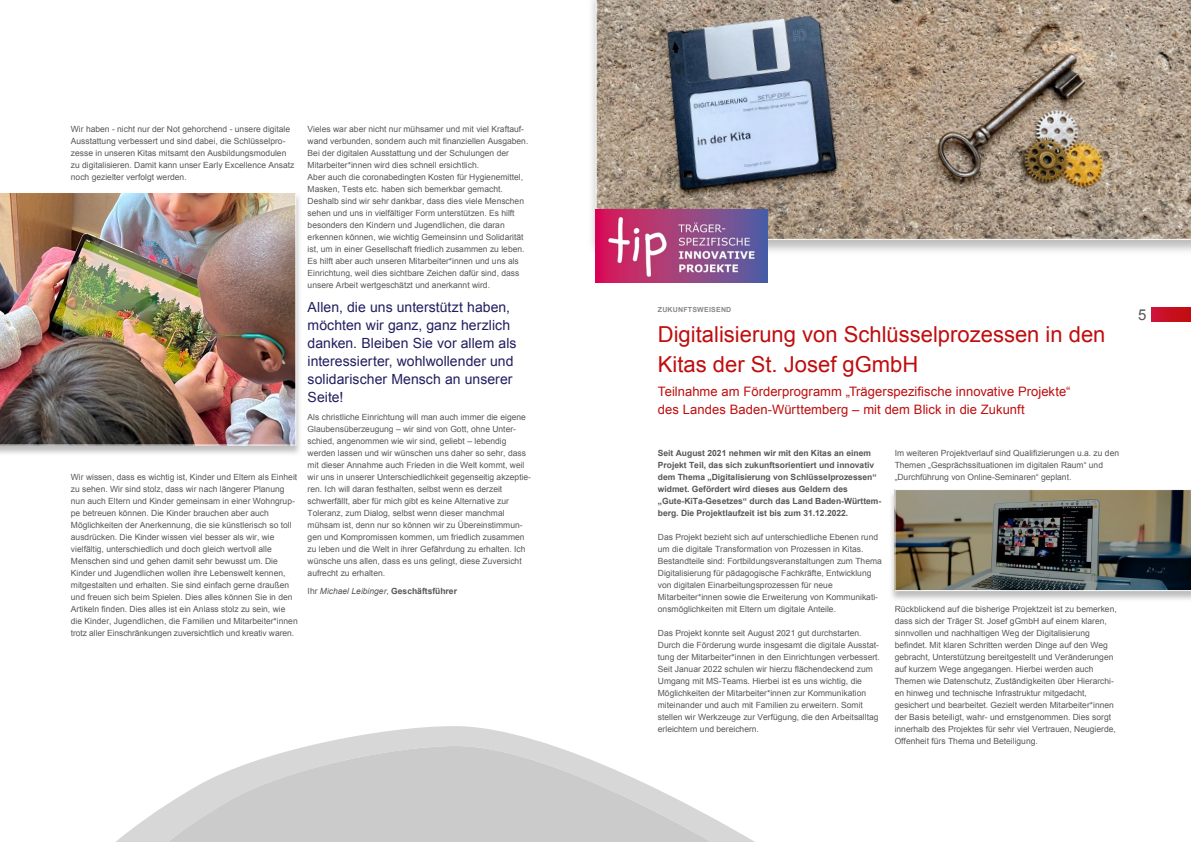
<style>
.page{position:relative;width:1191px;height:842px;background:#fff}
.page>*{position:absolute;margin:0;border:0;box-sizing:border-box;transform-origin:0 0}
.t1{font:22px/30px "Arial";color:#c00d0e}
.t2{font:15px "Arial";color:#575756}
.t3{font:14px/18px "Arial";letter-spacing:.005em;color:#211e5f}
.t4{font:13px/18px "Arial";letter-spacing:.005em;color:#c00d0e}
.t5{font:8.5px/12px "Arial";color:#575756}
.t6{font:700 8.5px/12px "Arial";color:#575756}
.t7{font:italic 8.5px "Arial";color:#575756}
.t8{font:700 7px "Arial";letter-spacing:.03em;color:#878787}
.s1{font-style:normal}
.s2{font-weight:700;font-style:normal}
</style>
<div class="page">
<svg style="left:1151px;top:308px;width:40px;height:14px"></svg>
<svg style="left:116px;top:726px;width:639px;height:116px"></svg>
<svg style="left:168px;top:746px;width:543px;height:96px;fill:#cbcbcb"></svg>
<img style="left:592px;top:0;width:599px;height:255px">
<svg style="left:595px;top:0;width:596px;height:240px;background:#a09589"></svg>
<img style="left:595px;top:209px;width:172px;height:73px">
<img style="left:0;top:196px;width:300px;height:258px">
<img style="left:0;top:193px;width:296px;height:253px">
<img style="left:891px;top:493px;width:300px;height:107px">
<img style="left:894px;top:489px;width:297px;height:102px">
<p class="t5" style="left:71px;top:123px;width:225px">Wir haben - nicht nur der Not gehorchend - unsere digitale Ausstattung verbessert und sind dabei, die Schlüsselpro&shy;zesse in unseren Kitas mitsamt den Ausbildungsmodulen zu digitalisieren. Damit kann unser Early Excellence Ansatz noch gezielter verfolgt werden.</p>
<p class="t5" style="left:308px;top:123px;width:222px">Vieles war aber nicht nur mühsamer und mit viel Kraftauf&shy;wand verbunden, sondern auch mit finanziellen Ausgaben.<br>Bei der digitalen Ausstattung und der Schulungen der Mitarbeiter*innen wird dies schnell ersichtlich.<br>Aber auch die coronabedingten Kosten für Hygienemittel, Masken, Tests etc. haben sich bemerkbar gemacht.<br>Deshalb sind wir sehr dankbar, dass dies viele Menschen sehen und uns in vielfältiger Form unterstützen. Es hilft besonders den Kindern und Jugendlichen, die daran erkennen können, wie wichtig Gemeinsinn und Solidarität ist, um in einer Gesellschaft friedlich zusammen zu leben.<br>Es hilft aber auch unseren Mitarbeiter*innen und uns als Einrichtung, weil dies sichtbare Zeichen dafür sind, dass unsere Arbeit wertgeschätzt und anerkannt wird.</p>
<h3 class="t3" style="left:308px;top:298px;width:210px">Allen, die uns unterstützt haben, möchten wir ganz, ganz herzlich danken. Bleiben Sie vor allem als interessierter, wohlwollender und solidarischer Mensch an unserer<br>Seite!</h3>
<p class="t5" style="left:308px;top:411px;width:225px">Als christliche Einrichtung will man auch immer die eigene Glaubensüberzeugung – wir sind von Gott, ohne Unter&shy;schied, angenommen wie wir sind, geliebt – lebendig werden lassen und wir wünschen uns daher so sehr, dass mit dieser Annahme auch Frieden in die Welt kommt, weil wir uns in unserer Unterschiedlichkeit gegenseitig akzeptie&shy;ren. Ich will daran festhalten, selbst wenn es derzeit schwerfällt, aber für mich gibt es keine Alternative zur Toleranz, zum Dialog, selbst wenn dieser manchmal mühsam ist, denn nur so können wir zu Übereinstimmun&shy;gen und Kompromissen kommen, um friedlich zusammen zu leben und die Welt in ihrer Gefährdung zu erhalten. Ich wünsche uns allen, dass es uns gelingt, diese Zuversicht aufrecht zu erhalten.</p>
<p class="t7" style="left:308px;top:586px;width:151px"><span class="s1">Ihr</span> Michael Leibinger<span class="s1">,</span> <span class="s2">Geschäftsführer</span></p>
<p class="t5" style="left:71px;top:471px;width:228px">Wir wissen, dass es wichtig ist, Kinder und Eltern als Einheit zu sehen. Wir sind stolz, dass wir nach längerer Planung nun auch Eltern und Kinder gemeinsam in einer Wohngrup&shy;pe betreuen können. Die Kinder brauchen aber auch Möglichkeiten der Anerkennung, die sie künstlerisch so toll ausdrücken. Die Kinder wissen viel besser als wir, wie vielfältig, unterschiedlich und doch gleich wertvoll alle Menschen sind und gehen damit sehr bewusst um. Die Kinder und Jugendlichen wollen ihre Lebenswelt kennen, mitgestalten und erhalten. Sie sind einfach gerne draußen und freuen sich beim Spielen. Dies alles können Sie in den Artikeln finden. Dies alles ist ein Anlass stolz zu sein, wie die Kinder, Jugendlichen, die Familien und Mitarbeiter*innen trotz aller Einschränkungen zuversichtlich und kreativ waren.</p>
<p class="t8" style="left:658px;top:305px;width:75px">ZUKUNFTSWEISEND</p>
<h1 class="t1" style="left:658px;top:320px;width:449px">Digitalisierung von Schlüsselprozessen in den<br>Kitas der St. Josef gGmbH</h1>
<h3 class="t4" style="left:658px;top:383px;width:414px">Teilnahme am Förderprogramm „Trägerspezifische innovative Projekte“ des Landes Baden- Württemberg – mit dem Blick in die Zukunft</h3>
<p class="t6" style="left:658px;top:447px;width:225px">Seit August 2021 nehmen wir mit den Kitas an einem Projekt Teil, das sich zukunftsorientiert und innovativ dem Thema „Digitalisierung von Schlüsselprozessen“ widmet. Gefördert wird dieses aus Geldern des „Gute-KiTa-Gesetzes“ durch das Land Baden-Württem&shy;berg. Die Projektlaufzeit ist bis zum 31.12.2022.</p>
<p class="t5" style="left:658px;top:531px;width:225px">Das Projekt bezieht sich auf unterschiedliche Ebenen rund um die digitale Transformation von Prozessen in Kitas.<br>Bestandteile sind: Fortbildungsveranstaltungen zum Thema Digitalisierung für pädagogische Fachkräfte, Entwicklung von digitalen Einarbeitungsprozessen für neue Mitarbeiter*innen sowie die Erweiterung von Kommunikati&shy;onsmöglichkeiten mit Eltern um digitale Anteile.</p>
<p class="t5" style="left:658px;top:627px;width:224px">Das Projekt konnte seit August 2021 gut durchstarten.<br>Durch die Förderung wurde insgesamt die digitale Ausstat&shy;tung der Mitarbeiter*innen in den Einrichtungen verbessert.<br>Seit Januar 2022 schulen wir hierzu flächendeckend zum Umgang mit MS-Teams. Hierbei ist es uns wichtig, die Möglichkeiten der Mitarbeiter*innen zur Kommunikation miteinander und auch mit Familien zu erweitern. Somit stellen wir Werkzeuge zur Verfügung, die den Arbeitsalltag erleichtern und bereichern.</p>
<p class="t5" style="left:894px;top:447px;width:226px">Im weiteren Projektverlauf sind Qualifizierungen u.a. zu den<br>Themen „Gesprächssituationen im digitalen Raum“ und „Durchführung von Online-Seminaren“ geplant.</p>
<p class="t5" style="left:894px;top:603px;width:224px">Rückblickend auf die bisherige Projektzeit ist zu bemerken, dass sich der Träger St. Josef gGmbH auf einem klaren, sinnvollen und nachhaltigen Weg der Digitalisierung befindet. Mit klaren Schritten werden Dinge auf den Weg gebracht, Unterstützung bereitgestellt und Veränderungen auf kurzem Wege angegangen. Hierbei werden auch Themen wie Datenschutz, Zuständigkeiten über Hierarchi&shy;en hinweg und technische Infrastruktur mitgedacht, gesichert und bearbeitet. Gezielt werden Mitarbeiter*innen der Basis beteiligt, wahr- und ernstgenommen. Dies sorgt innerhalb des Projektes für sehr viel Vertrauen, Neugierde, Offenheit fürs Thema und Beteiligung.</p>
<h2 class="t2" style="left:1138px;top:305px;width:10px">5</h2>
</div>
